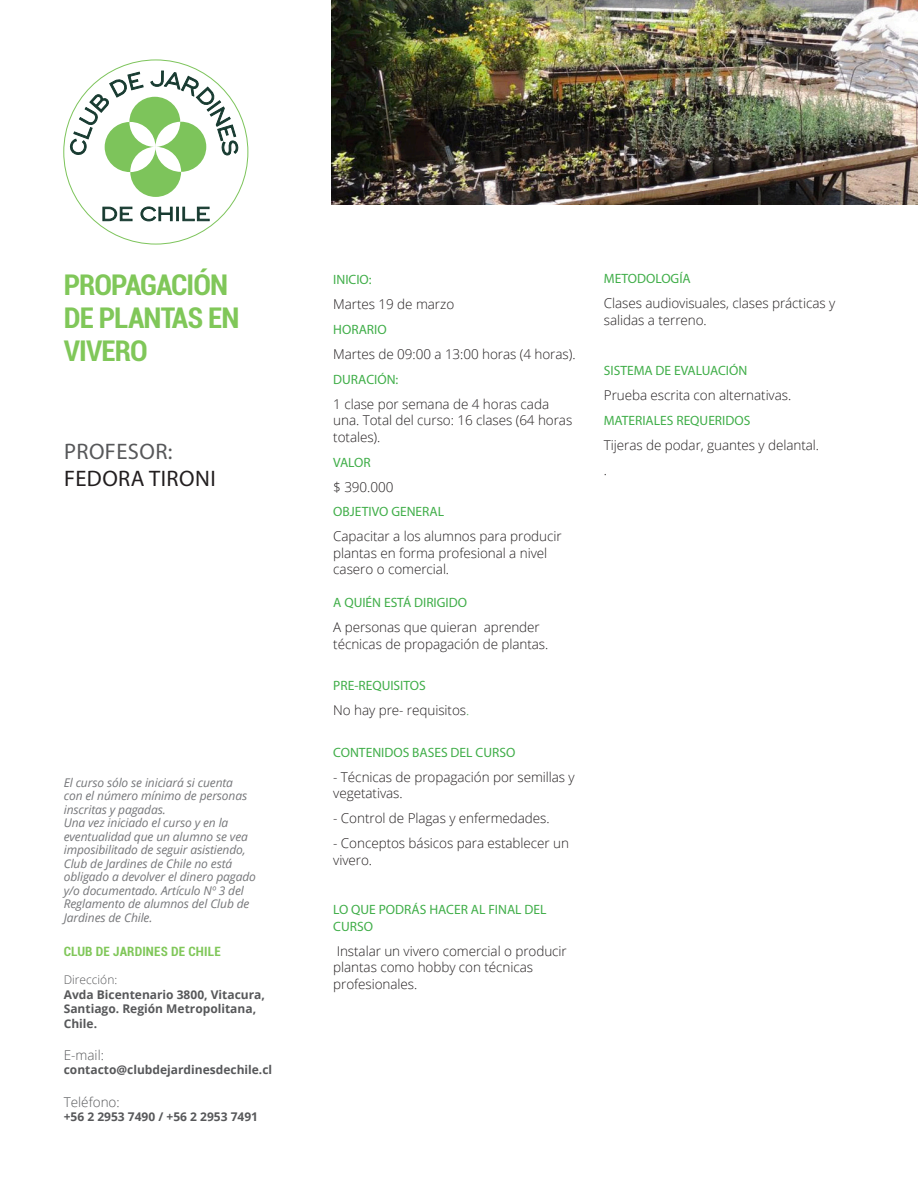
<style>
.page{position:relative;width:918px;height:1188px;background:#fff}
.page>*{position:absolute;margin:0;border:0;box-sizing:border-box;transform-origin:0 0}
.t1{font:700 condensed 30px/33px "Roboto";letter-spacing:-.03em;color:#80c759}
.t2{font:22.5px/27px "Myriad Pro";letter-spacing:.02em;color:#231f20}
.t3{font:300 13.5px/16.5px "Open Sans";letter-spacing:-.005em;color:#231f20}
.t4{font:13.5px/16.5px "Myriad Pro";color:#40ae49}
.t5{font:700 condensed 13.5px "Roboto";letter-spacing:.01em;color:#80c759}
.t6{font:300 13.5px "Open Sans";color:#57585a}
.t7{font:italic 12px/13.5px "Open Sans";letter-spacing:-.01em;color:#757679}
.t8{font:700 12px/14.4px "Open Sans";color:#57585a}
.s1{color:#40ae49}
.s2{color:#57585a}
.s3{font-weight:300}
</style>
<div class="page">
<img style="left:332px;top:0;width:586px;height:204px">
<svg style="left:70px;top:71px;width:168px;height:126px"></svg>
<svg style="left:103px;top:207px;width:29px;height:14px"></svg>
<svg style="left:141px;top:207px;width:68px;height:14px"></svg>
<p class="t1" style="left:64px;top:268px;width:177px">PROPAGACIÓN<br>DE PLANTAS EN<br>VIVERO</p>
<p class="t4" style="left:333px;top:271px;width:40px">INICIO:</p>
<p class="t3" style="left:333px;top:295px;width:122px">Martes 19 de marzo</p>
<p class="t4" style="left:333px;top:321px;width:55px">HORARIO</p>
<p class="t3" style="left:333px;top:345px;width:244px">Martes de 09:00 a 13:00 horas (4 horas).</p>
<p class="t4" style="left:333px;top:371px;width:67px">DURACIÓN:</p>
<p class="t3" style="left:333px;top:395px;width:241px">1 clase por semana de 4 horas cada una. Total del curso: 16 clases (64 horas totales).</p>
<p class="t4" style="left:333px;top:454px;width:39px">VALOR</p>
<p class="t3" style="left:333px;top:478px;width:62px">$ 390.000</p>
<p class="t4" style="left:333px;top:503px;width:112px">OBJETIVO GENERAL</p>
<p class="t3" style="left:333px;top:528px;width:230px">Capacitar a los alumnos para producir plantas en forma profesional a nivel casero o comercial.</p>
<p class="t4" style="left:333px;top:594px;width:135px">A QUIÉN ESTÁ DIRIGIDO</p>
<p class="t3" style="left:333px;top:619px;width:217px">A personas que quieran aprender técnicas de propagación de plantas.</p>
<p class="t4" style="left:333px;top:677px;width:94px">PRE-REQUISITOS</p>
<p class="t3" style="left:333px;top:702px;width:138px">No hay pre- requisitos<span class="s1">.</span></p>
<p class="t4" style="left:333px;top:744px;width:184px">CONTENIDOS BASES DEL CURSO</p>
<p class="t3" style="left:333px;top:768px;width:243px">- Técnicas de propagación por semillas y vegetativas.</p>
<p class="t3" style="left:333px;top:810px;width:218px">- Control de Plagas y enfermedades.</p>
<p class="t3" style="left:333px;top:835px;width:237px">- Conceptos básicos para establecer un vivero.</p>
<p class="t4" style="left:333px;top:901px;width:215px">LO QUE PODRÁS HACER AL FINAL DEL<br>CURSO</p>
<p class="t3" style="left:333px;top:942px;width:235px">Instalar un vivero comercial o producir plantas como hobby con técnicas profesionales.</p>
<p class="t2" style="left:64px;top:437px;width:153px"><span class="s2">PROFESOR:<br></span>FEDORA TIRONI</p>
<p class="t7" style="left:64px;top:775px;width:185px">El curso sólo se iniciará si cuenta con el número mínimo de personas inscritas y pagadas.</p>
<p class="t7" style="left:64px;top:816px;width:194px">Una vez iniciado el curso y en la eventualidad que un alumno se vea imposibilitado de seguir asistiendo,<br>Club de Jardines de Chile no está obligado a devolver el dinero pagado y/o documentado. Artículo Nº 3 del<br>Reglamento de alumnos del Club de<br>Jardines de Chile.</p>
<p class="t5" style="left:64px;top:942px;width:159px">CLUB DE JARDINES DE CHILE</p>
<p class="t8" style="left:64px;top:973px;width:203px"><span class="s3">Dirección:<br></span>Avda Bicentenario 3800, Vitacura,<br>Santiago. Región Metropolitana,<br>Chile.</p>
<p class="t6" style="left:64px;top:1046px;width:42px">E-mail:</p>
<p class="t8" style="left:64px;top:1063px;width:210px">contacto@clubdejardinesdechile.cl</p>
<p class="t6" style="left:64px;top:1093px;width:57px">Teléfono:</p>
<p class="t8" style="left:64px;top:1109px;width:196px">+56 2 2953 7490 / +56 2 2953 7491</p>
<p class="t4" style="left:604px;top:270px;width:89px">METODOLOGÍA</p>
<p class="t3" style="left:604px;top:295px;width:233px">Clases audiovisuales, clases prácticas y salidas a terreno.</p>
<p class="t4" style="left:604px;top:362px;width:145px">SISTEMA DE EVALUACIÓN</p>
<p class="t3" style="left:604px;top:386px;width:189px">Prueba escrita con alternativas.</p>
<p class="t4" style="left:604px;top:412px;width:148px">MATERIALES REQUERIDOS</p>
<p class="t3" style="left:604px;top:436px;width:217px">Tijeras de podar, guantes y delantal.</p>
<p class="t3" style="left:604px;top:461px;width:5px">.</p>
</div>
